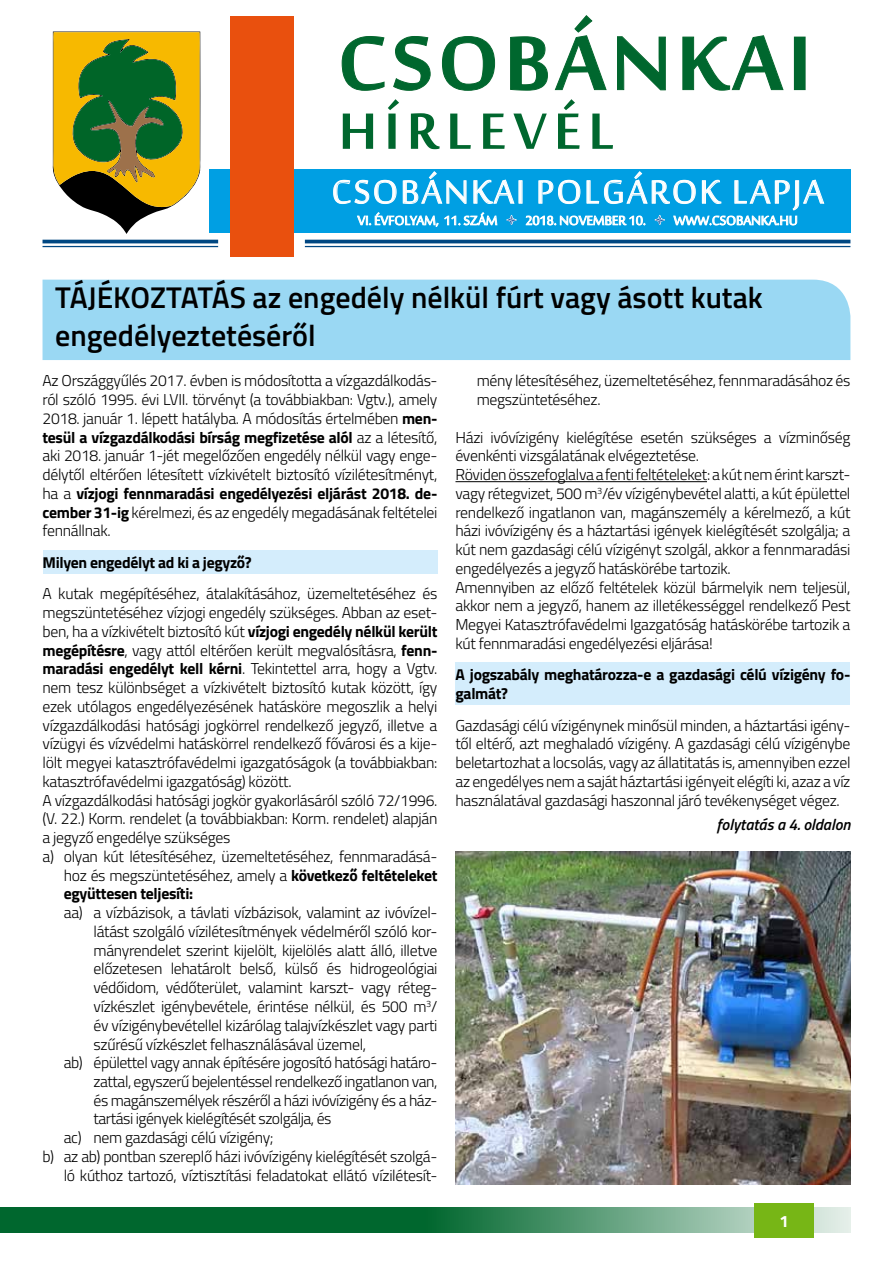
<style>
.page{position:relative;width:893px;height:1263px;background:#fff}
.page>*{position:absolute;margin:0;border:0;box-sizing:border-box;transform-origin:0 0}
.t1{font:700 105px "Sakkal Majalla";letter-spacing:.05em;color:#00672e}
.t2{font:700 70.5px "Sakkal Majalla";letter-spacing:.1em;color:#00672e}
.t3{font:45px "Sakkal Majalla";letter-spacing:.05em;color:#fff}
.t4{font:600 30px/37.5px "Titillium Web";color:#000}
.t5{font:17.55px "Sakkal Majalla";color:#fff}
.t6{font:700 16.5px "Titillium Web";color:#fff}
.t7{font:300 15.75px/18.8px "Titillium Web";letter-spacing:-.02em;color:#000;text-align:justify}
.t8{font:700 15.75px/18.8px "Titillium Web";letter-spacing:-.02em;color:#000}
.t9{font:italic 600 15.75px "Titillium Web";color:#000}
.s1{font-weight:700}
</style>
<div class="page">
<div style="left:181px;top:169px;width:669px;height:64px;background:#009fe3"></div>
<div style="left:43px;top:17px;width:166px;height:217px;background:#fff"></div>
<svg style="left:52px;top:32px;width:148px;height:202px;background:#919234"></svg>
<div style="left:230px;top:16px;width:64px;height:240px;background:#e9500e"></div>
<hr style="left:43px;top:240px;width:175px;height:3px;background:#004782">
<hr style="left:43px;top:246px;width:175px;height:1px;background:#004782">
<hr style="left:305px;top:240px;width:545px;height:3px;background:#004782">
<hr style="left:305px;top:246px;width:545px;height:1px;background:#004782">
<svg style="left:333px;top:180px;width:64px;height:24px"></svg>
<svg style="left:403px;top:171px;width:63px;height:33px"></svg>
<svg style="left:473px;top:180px;width:41px;height:24px"></svg>
<svg style="left:357px;top:212px;width:140px;height:15px"></svg>
<svg style="left:341px;top:36px;width:44px;height:55px"></svg>
<svg style="left:393px;top:36px;width:38px;height:55px"></svg>
<svg style="left:442px;top:36px;width:53px;height:55px"></svg>
<svg style="left:510px;top:36px;width:38px;height:55px"></svg>
<svg style="left:554px;top:15px;width:53px;height:76px"></svg>
<svg style="left:617px;top:36px;width:49px;height:55px"></svg>
<svg style="left:682px;top:35px;width:102px;height:56px"></svg>
<div style="left:794px;top:37px;width:11px;height:53px;border:1px solid #09652e"></div>
<svg style="left:0;top:1208px;width:850px;height:25px;background:#2e8254"></svg>
<div style="left:754px;top:1203px;width:60px;height:34px;background:#77b616"></div>
<div style="left:43px;top:280px;width:807px;height:80px;background:#9ad8f3"></div>
<div style="left:43px;top:550px;width:394px;height:24px;background:#d4edfc"></div>
<hr style="left:455px;top:481px;width:252px;height:1px;background:#000">
<div style="left:455px;top:663px;width:395px;height:42px;background:#d4edfc"></div>
<img style="left:455px;top:851px;width:395px;height:333px">
<svg style="left:506px;top:215px;width:11px;height:10px"></svg>
<svg style="left:526px;top:171px;width:298px;height:55px"></svg>
<h1 class="t1" style="left:338px;top:5px;width:475px">CSOBÁNKAI</h1>
<h2 class="t2" style="left:339px;top:92px;width:277px">HÍRLEVÉL</h2>
<h3 class="t3" style="left:332px;top:167px;width:494px">CSOBÁNKAI POLGÁROK LAPJA</h3>
<p class="t5" style="left:358px;top:211px;width:141px">VI. ÉVFOLYAM, 11. SZÁM</p>
<p class="t5" style="left:525px;top:211px;width:122px">2018. NOVEMBER 10.</p>
<p class="t5" style="left:674px;top:211px;width:126px">WWW.CSOBANKA.HU</p>
<h3 class="t4" style="left:55px;top:277px;width:709px">TÁJÉKOZTATÁS az engedély nélkül fúrt vagy ásott kutak engedélyeztetéséről</h3>
<p class="t7" style="left:43px;top:371px;width:396px">Az Országgyűlés 2017. évben is módosította a vízgazdálkodás&shy;ról szóló 1995. évi LVII. törvényt (a továbbiakban: Vgtv.), amely 2018. január 1. lépett hatályba. A módosítás értelmében <span class="s1">men&shy;tesül a vízgazdálkodási bírság megfizetése alól</span> az a létesítő, aki 2018. január 1-jét megelőzően engedély nélkül vagy enge&shy;délytől eltérően létesített vízkivételt biztosító vízilétesítményt, ha a <span class="s1">vízjogi fennmaradási engedélyezési eljárást 2018. de&shy;cember 31-ig</span> kérelmezi, és az engedély megadásának feltételei fennállnak.</p>
<p class="t8" style="left:43px;top:552px;width:211px">Milyen engedélyt ad ki a jegyző?</p>
<p class="t7" style="left:43px;top:584px;width:396px">A kutak megépítéséhez, átalakításához, üzemeltetéséhez és</p>
<p class="t7" style="left:43px;top:602px;width:396px">megszüntetéséhez vízjogi engedély szükséges. Abban az eset-</p>
<p class="t7" style="left:43px;top:621px;width:396px">ben, ha a vízkivételt biztosító kút <span class="s1">vízjogi engedély nélkül került</span></p>
<p class="t7" style="left:43px;top:640px;width:396px"><span class="s1">megépítésre</span>, vagy attól eltérően került megvalósításra, <span class="s1">fenn-</span></p>
<p class="t7" style="left:43px;top:659px;width:396px"><span class="s1">maradási engedélyt kell kérni</span>. Tekintettel arra, hogy a Vgtv.</p>
<p class="t7" style="left:43px;top:677px;width:396px">nem tesz különbséget a vízkivételt biztosító kutak között, így</p>
<p class="t7" style="left:43px;top:696px;width:396px">ezek utólagos engedélyezésének hatásköre megoszlik a helyi</p>
<p class="t7" style="left:43px;top:715px;width:396px">vízgazdálkodási hatósági jogkörrel rendelkező jegyző, illetve a</p>
<p class="t7" style="left:43px;top:734px;width:396px">vízügyi és vízvédelmi hatáskörrel rendelkező fővárosi és a kije-</p>
<p class="t7" style="left:43px;top:752px;width:396px">lölt megyei katasztrófavédelmi igazgatóságok (a továbbiakban:</p>
<p class="t7" style="left:43px;top:771px;width:251px">katasztrófavédelmi igazgatóság) között.</p>
<p class="t7" style="left:43px;top:790px;width:396px">A vízgazdálkodási hatósági jogkör gyakorlásáról szóló 72/1996.</p>
<p class="t7" style="left:43px;top:809px;width:396px">(V. 22.) Korm. rendelet (a továbbiakban: Korm. rendelet) alapján</p>
<p class="t7" style="left:43px;top:827px;width:189px">a jegyző engedélye szükséges</p>
<p class="t7" style="left:43px;top:846px;width:396px">a) olyan kút létesítéséhez, üzemeltetéséhez, fennmaradásá-</p>
<p class="t7" style="left:64px;top:865px;width:375px">hoz és megszüntetéséhez, amely a <span class="s1">következő feltételeket</span></p>
<p class="t8" style="left:64px;top:884px;width:131px">együttesen teljesíti:</p>
<p class="t7" style="left:64px;top:902px;width:375px">aa) a vízbázisok, a távlati vízbázisok, valamint az ivóvízel-</p>
<p class="t7" style="left:94px;top:921px;width:345px">látást szolgáló vízilétesítmények védelméről szóló kor-</p>
<p class="t7" style="left:94px;top:940px;width:345px">mányrendelet szerint kijelölt, kijelölés alatt álló, illetve</p>
<p class="t7" style="left:94px;top:959px;width:345px">előzetesen lehatárolt belső, külső és hidrogeológiai</p>
<p class="t7" style="left:94px;top:977px;width:345px">védőidom, védőterület, valamint karszt- vagy réteg-</p>
<p class="t7" style="left:94px;top:996px;width:345px">vízkészlet igénybevétele, érintése nélkül, és 500 m<sup>3</sup>/</p>
<p class="t7" style="left:94px;top:1015px;width:345px">év vízigénybevétellel kizárólag talajvízkészlet vagy parti</p>
<p class="t7" style="left:94px;top:1034px;width:274px">szűrésű vízkészlet felhasználásával üzemel,</p>
<p class="t7" style="left:64px;top:1052px;width:375px">ab) épülettel vagy annak építésére jogosító hatósági határo-</p>
<p class="t7" style="left:94px;top:1071px;width:345px">zattal, egyszerű bejelentéssel rendelkező ingatlanon van,</p>
<p class="t7" style="left:94px;top:1090px;width:345px">és magánszemélyek részéről a házi ivóvízigény és a ház-</p>
<p class="t7" style="left:94px;top:1109px;width:240px">tartási igények kielégítését szolgálja, és</p>
<p class="t7" style="left:64px;top:1127px;width:211px">ac) nem gazdasági célú vízigény;</p>
<p class="t7" style="left:43px;top:1146px;width:396px">b) az ab) pontban szereplő házi ivóvízigény kielégítését szolgá-</p>
<p class="t7" style="left:64px;top:1165px;width:375px">ló kúthoz tartozó, víztisztítási feladatokat ellátó vízilétesít-</p>
<p class="t7" style="left:477px;top:371px;width:375px">mény létesítéséhez, üzemeltetéséhez, fennmaradásához és megszüntetéséhez.</p>
<p class="t7" style="left:455px;top:427px;width:396px;text-align:left">Házi ivóvízigény kielégítése esetén szükséges a vízminőség évenkénti vizsgálatának elvégeztetése.<br>Röviden összefoglalva a fenti feltételeket: a kút nem érint karszt&shy;vagy rétegvizet, 500 m<sup>3</sup>/év vízigénybevétel alatti, a kút épülettel rendelkező ingatlanon van, magánszemély a kérelmező, a kút házi ivóvízigény és a háztartási igények kielégítését szolgálja; a kút nem gazdasági célú vízigényt szolgál, akkor a fennmaradási engedélyezés a jegyző hatáskörébe tartozik.<br>Amennyiben az előző feltételek közül bármelyik nem teljesül, akkor nem a jegyző, hanem az illetékességgel rendelkező Pest Megyei Katasztrófavédelmi Igazgatóság hatáskörébe tartozik a kút fennmaradási engedélyezési eljárása!</p>
<p class="t8" style="left:455px;top:665px;width:396px">A jogszabály meghatározza-e a gazdasági célú vízigény fo&shy;galmát?</p>
<p class="t7" style="left:455px;top:715px;width:396px">Gazdasági célú vízigénynek minősül minden, a háztartási igény&shy;től eltérő, azt meghaladó vízigény. A gazdasági célú vízigénybe beletartozhat a locsolás, vagy az állatitatás is, amennyiben ezzel az engedélyes nem a saját háztartási igényeit elégíti ki, azaz a víz használatával gazdasági haszonnal járó tevékenységet végez.</p>
<p class="t9" style="left:717px;top:812px;width:135px">folytatás a 4. oldalon</p>
<p class="t6" style="left:780px;top:1209px;width:11px">1</p>
</div>
